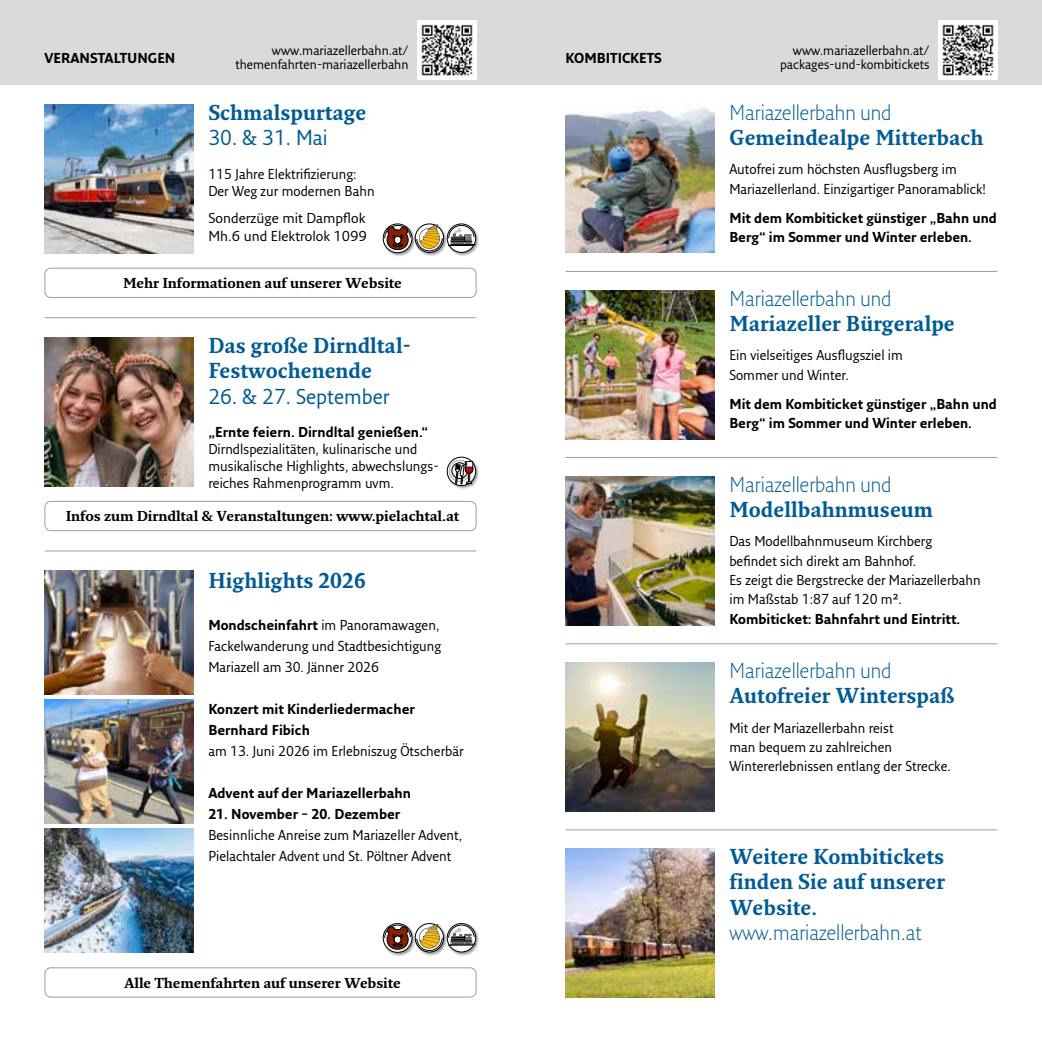
<style>
.page{position:relative;width:1042px;height:1042px;background:#fff}
.page>*{position:absolute;margin:0;border:0;box-sizing:border-box;transform-origin:0 0}
.t1{font:700 21px/25.2px "Fresco Pro";color:#005b94;scale:.95 1}
.t2{font:300 21px "Fresco Sans Pro";color:#005b94;scale:.95 1}
.t3{font:21px "Fresco Sans Pro";color:#005b94;scale:.95 1}
.t4{font:14px/19.2px "Fresco Sans Pro";color:#000;scale:.95 1}
.t5{font:700 14px/21px "Fresco Sans Pro";color:#000;scale:.95 1}
.t6{font:700 14px/19.2px "Fresco Sans Pro";color:#000;scale:.94 1}
.t7{font:700 14px "Fresco Pro";letter-spacing:-.01em;color:#000}
.t8{font:14px/17.5px "Fresco Sans Pro";color:#000}
.t9{font:13.12px/14px "Fresco Sans Pro";color:#000;text-align:right;scale:.95 1}
.s1{font-weight:700}
</style>
<div class="page">
<hr style="left:566px;top:271px;width:431px;height:1px;background:#9c9d9d">
<hr style="left:566px;top:457px;width:431px;height:1px;background:#9c9d9d">
<hr style="left:566px;top:643px;width:431px;height:1px;background:#9c9d9d">
<hr style="left:566px;top:829px;width:431px;height:1px;background:#9c9d9d">
<hr style="left:45px;top:317px;width:431px;height:1px;background:#9c9d9d">
<hr style="left:45px;top:551px;width:431px;height:1px;background:#9c9d9d">
<div style="left:45px;top:268px;width:431px;height:30px;border:1px solid #9c9d9d;border-radius:6px"></div>
<div style="left:0;top:0;width:521px;height:84px;background:#dadada"></div>
<div style="left:446px;top:456px;width:34px;height:34px;background:#000;opacity:.4"></div>
<svg style="left:447px;top:457px;width:29px;height:28px"></svg>
<div style="left:447px;top:457px;width:29px;height:29px;border:1px solid #000;border-radius:50%"></div>
<svg style="left:448px;top:459px;width:25px;height:27px"></svg>
<div style="left:382px;top:923px;width:34px;height:33px;background:#000;opacity:.4"></div>
<div style="left:383px;top:923px;width:29px;height:29px;border:1px solid #000;border-radius:50%"></div>
<div style="left:414px;top:923px;width:34px;height:33px;background:#000;opacity:.4"></div>
<div style="left:415px;top:923px;width:29px;height:29px;border:1px solid #000;border-radius:50%"></div>
<svg style="left:384px;top:924px;width:58px;height:27px"></svg>
<div style="left:446px;top:923px;width:34px;height:33px;background:#000;opacity:.4"></div>
<svg style="left:447px;top:923px;width:29px;height:29px"></svg>
<div style="left:447px;top:923px;width:29px;height:29px;border:1px solid #000;border-radius:50%"></div>
<svg style="left:448px;top:925px;width:28px;height:21px"></svg>
<img style="left:45px;top:104px;width:148px;height:149px">
<img style="left:45px;top:337px;width:148px;height:149px">
<div style="left:45px;top:501px;width:431px;height:30px;border:1px solid #9c9d9d;border-radius:6px"></div>
<img style="left:45px;top:828px;width:148px;height:124px">
<div style="left:45px;top:967px;width:431px;height:30px;border:1px solid #9c9d9d;border-radius:6px"></div>
<img style="left:566px;top:107px;width:148px;height:146px">
<div style="left:521px;top:0;width:521px;height:84px;background:#dadada"></div>
<img style="left:566px;top:290px;width:148px;height:149px">
<img style="left:566px;top:476px;width:148px;height:149px">
<img style="left:566px;top:662px;width:148px;height:149px">
<img style="left:566px;top:848px;width:148px;height:149px">
<div style="left:417px;top:20px;width:59px;height:59px;background:#fff"></div>
<img style="left:421px;top:24px;width:52px;height:52px">
<div style="left:938px;top:20px;width:59px;height:59px;background:#fff"></div>
<img style="left:942px;top:24px;width:52px;height:52px">
<div style="left:382px;top:223px;width:34px;height:34px;background:#000;opacity:.4"></div>
<div style="left:383px;top:224px;width:29px;height:29px;border:1px solid #000;border-radius:50%"></div>
<div style="left:414px;top:223px;width:34px;height:34px;background:#000;opacity:.4"></div>
<div style="left:415px;top:224px;width:29px;height:28px;border:1px solid #000;border-radius:50%"></div>
<svg style="left:384px;top:225px;width:58px;height:26px"></svg>
<div style="left:446px;top:223px;width:34px;height:34px;background:#000;opacity:.4"></div>
<div style="left:447px;top:224px;width:29px;height:28px;background:#fff;border-radius:50%"></div>
<div style="left:447px;top:224px;width:29px;height:28px;border:1px solid #000;border-radius:50%"></div>
<svg style="left:448px;top:225px;width:28px;height:21px"></svg>
<img style="left:45px;top:699px;width:148px;height:124px">
<img style="left:45px;top:570px;width:148px;height:124px">
<p class="t5" style="left:45px;top:47px;width:139px">VERANSTALTUNGEN</p>
<p class="t9" style="left:235px;top:43px;width:184px">www.mariazellerbahn.at/ themenfahrten-mariazellerbahn</p>
<p class="t9" style="left:780px;top:43px;width:159px">www.mariazellerbahn.at/ packages-und-kombitickets</p>
<p class="t5" style="left:566px;top:47px;width:103px">KOMBITICKETS</p>
<h1 class="t1" style="left:208px;top:100px;width:168px">Schmalspurtage</h1>
<h1 class="t3" style="left:208px;top:125px;width:127px">30. &amp; 31. Mai</h1>
<p class="t4" style="left:208px;top:165px;width:176px;line-height:16.8px">115 Jahre Elektrifizierung:<br>Der Weg zur modernen Bahn</p>
<p class="t8" style="left:208px;top:209px;width:160px">Sonderzüge mit Dampflok<br>Mh.6 und Elektrolok 1099</p>
<h1 class="t2" style="left:729px;top:99px;width:172px">Mariazellerbahn und</h1>
<h1 class="t1" style="left:729px;top:125px;width:269px">Gemeindealpe Mitterbach</h1>
<p class="t4" style="left:729px;top:159px;width:271px">Autofrei zum höchsten Ausflugsberg im<br>Mariazellerland. Einzigartiger Panoramablick!</p>
<p class="t6" style="left:729px;top:208px;width:286px">Mit dem Kombiticket günstiger „Bahn und<br>Berg“ im Sommer und Winter erleben.</p>
<p class="t7" style="left:123px;top:274px;width:280px">Mehr Informationen auf unserer Website</p>
<h1 class="t1" style="left:208px;top:333px;width:215px">Das große Dirndltal-<br>Festwochenende</h1>
<h1 class="t3" style="left:208px;top:383px;width:192px">26. &amp; 27. September</h1>
<p class="t5" style="left:208px;top:421px;width:233px">„Ernte feiern. Dirndltal genießen.“</p>
<p class="t4" style="left:208px;top:440px;width:244px;line-height:16.8px">Dirndlspezialitäten, kulinarische und musikalische Highlights, abwechslungs&shy;reiches Rahmenprogramm uvm.</p>
<p class="t7" style="left:66px;top:507px;width:395px">Infos zum Dirndltal &amp; Veranstaltungen: www.pielachtal.at</p>
<h1 class="t1" style="left:208px;top:568px;width:167px">Highlights 2026</h1>
<p class="t4" style="left:208px;top:614px;width:247px;line-height:21px"><span class="s1">Mondscheinfahrt</span> im Panoramawagen,<br>Fackelwanderung und Stadtbesichtigung<br>Mariazell am 30. Jänner 2026</p>
<p class="t5" style="left:208px;top:698px;width:219px">Konzert mit Kinderliedermacher<br>Bernhard Fibich</p>
<p class="t4" style="left:208px;top:741px;width:270px">am 13. Juni 2026 im Erlebniszug Ötscherbär</p>
<p class="t5" style="left:208px;top:782px;width:215px">Advent auf der Mariazellerbahn</p>
<p class="t5" style="left:208px;top:803px;width:204px">21. November – 20. Dezember</p>
<p class="t4" style="left:208px;top:824px;width:268px;line-height:21px">Besinnliche Anreise zum Mariazeller Advent,<br>Pielachtaler Advent und St. Pöltner Advent</p>
<p class="t7" style="left:124px;top:974px;width:278px">Alle Themenfahrten auf unserer Website</p>
<h1 class="t2" style="left:729px;top:285px;width:172px">Mariazellerbahn und</h1>
<h1 class="t1" style="left:729px;top:311px;width:239px">Mariazeller Bürgeralpe</h1>
<p class="t4" style="left:729px;top:345px;width:184px">Ein vielseitiges Ausflugsziel im<br>Sommer und Winter.</p>
<p class="t6" style="left:729px;top:394px;width:286px">Mit dem Kombiticket günstiger „Bahn und<br>Berg“ im Sommer und Winter erleben.</p>
<h1 class="t2" style="left:729px;top:471px;width:172px">Mariazellerbahn und</h1>
<h1 class="t1" style="left:729px;top:497px;width:216px">Modellbahnmuseum</h1>
<p class="t4" style="left:729px;top:531px;width:266px">Das Modellbahnmuseum Kirchberg befindet sich direkt am Bahnhof.<br>Es zeigt die Bergstrecke der Mariazellerbahn im Maßstab 1:87 auf 120 m2.</p>
<p class="t5" style="left:729px;top:608px;width:244px">Kombiticket: Bahnfahrt und Eintritt.</p>
<h1 class="t2" style="left:729px;top:657px;width:172px">Mariazellerbahn und</h1>
<h1 class="t1" style="left:729px;top:683px;width:238px">Autofreier Winterspaß</h1>
<p class="t4" style="left:729px;top:717px;width:235px">Mit der Mariazellerbahn reist<br>man bequem zu zahlreichen<br>Wintererlebnissen entlang der Strecke.</p>
<h1 class="t1" style="left:729px;top:844px;width:228px;text-align:justify">Weitere Kombitickets finden Sie auf unserer Website.</h1>
<h1 class="t2" style="left:729px;top:919px;width:204px">www.mariazellerbahn.at</h1>
</div>
